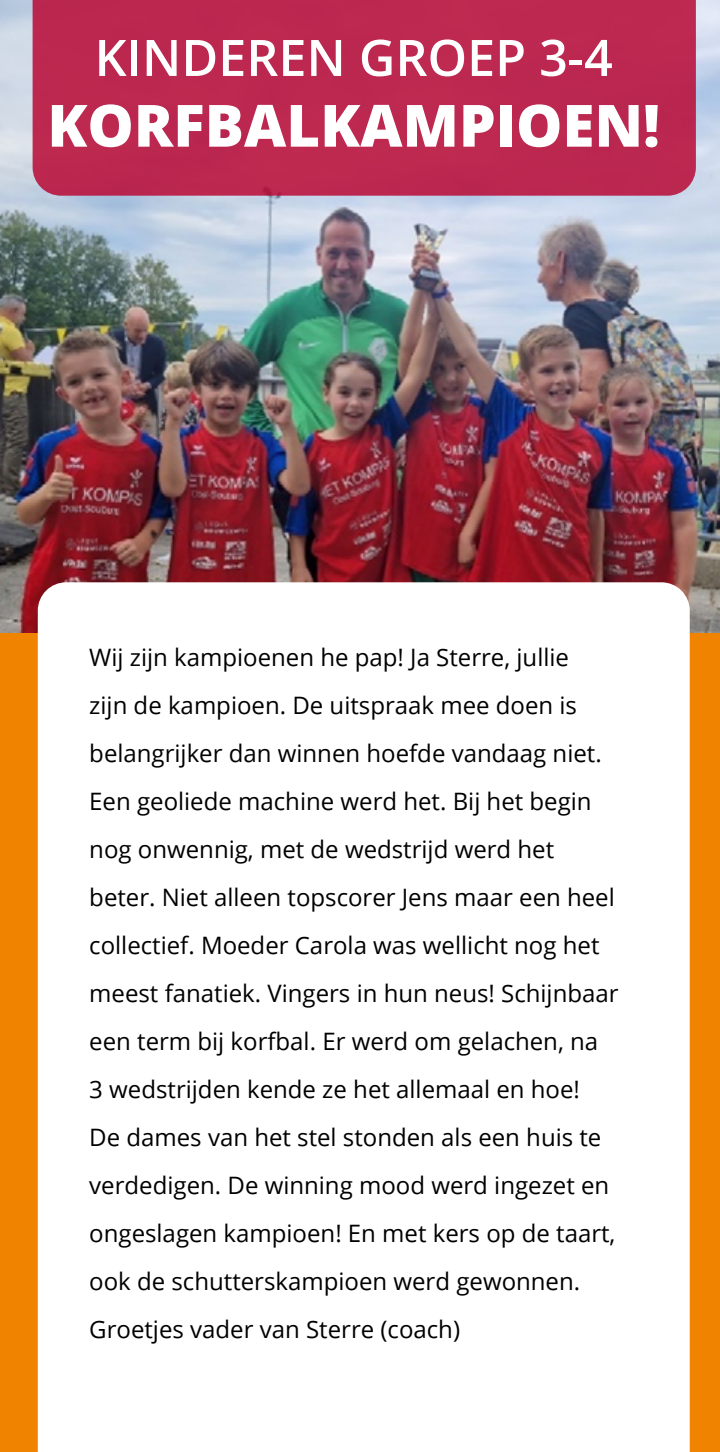
<style>
.page{position:relative;width:720px;height:1452px;background:#fff}
.page>*{position:absolute;margin:0;border:0;box-sizing:border-box;transform-origin:0 0}
.t1{font:800 58.2px "Open Sans";color:#fff}
.t2{font:600 50.2px "Open Sans";color:#fff}
.t3{font:24px/48px "Open Sans";color:#000}
</style>
<div class="page">
<img style="left:0;top:0;width:720px;height:633px">
<div style="left:0;top:633px;width:720px;height:818px;background:#f08300"></div>
<div style="left:38px;top:582px;width:652px;height:869px;background:#fff"></div>
<div style="left:33px;top:0;width:663px;height:196px;background:#bc2850"></div>
<h2 class="t2" style="left:95px;top:23px;width:520px">KINDEREN GROEP 3-4</h2>
<h1 class="t1" style="left:47px;top:81px;width:614px">KORFBALKAMPIOEN!</h1>
<p class="t3" style="left:89px;top:632px;width:531px">Wij zijn kampioenen he pap! Ja Sterre, jullie<br>zijn de kampioen. De uitspraak mee doen is belangrijker dan winnen hoefde vandaag niet.<br>Een geoliede machine werd het. Bij het begin nog onwennig, met de wedstrijd werd het beter. Niet alleen topscorer Jens maar een heel collectief. Moeder Carola was wellicht nog het meest fanatiek. Vingers in hun neus! Schijnbaar een term bij korfbal. Er werd om gelachen, na<br>3 wedstrijden kende ze het allemaal en hoe!<br>De dames van het stel stonden als een huis te verdedigen. De winning mood werd ingezet en ongeslagen kampioen! En met kers op de taart, ook de schutterskampioen werd gewonnen.<br>Groetjes vader van Sterre (coach)</p>
</div>
